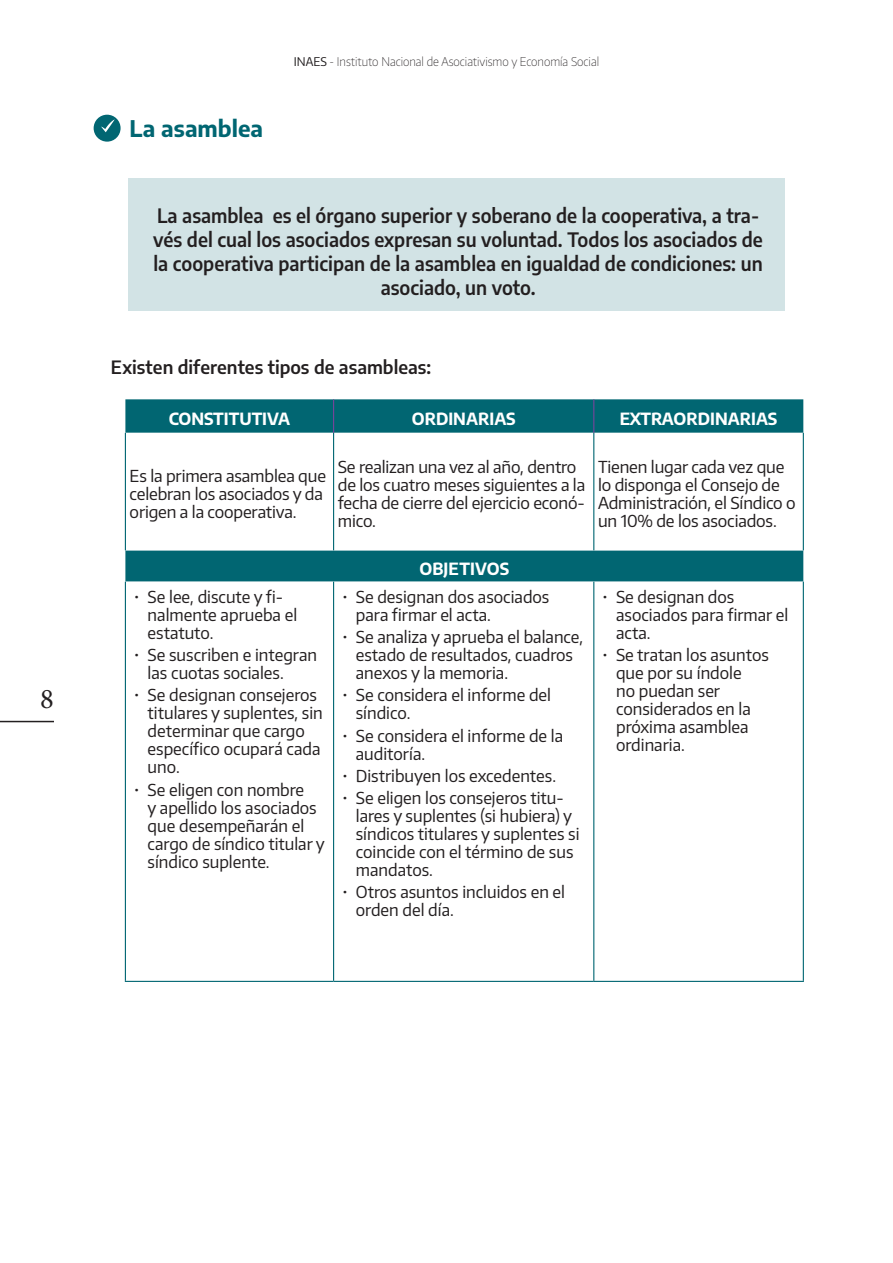
<style>
.page{position:relative;width:893px;height:1263px;background:#fff}
.page>*{position:absolute;margin:0;border:0;box-sizing:border-box;transform-origin:0 0}
.t1{font:28.5px "Minion Pro";color:#231f20}
.t2{font:700 22.5px "Encode Sans";color:#016672}
.t3{font:600 19.5px/24px "Encode Sans";color:#231f20;text-align:center;scale:.95 1}
.t4{font:600 18px "Encode Sans";color:#231f20}
.t5{font:16.5px/18px "Encode Sans";color:#231f20;scale:.96 1}
.t6{font:16.5px/18px "Encode Sans";color:#231f20}
.t7{font:700 16.5px "Encode Sans";color:#fff}
.t8{font:100 12px "Encode Sans Narrow";color:#231f20}
.s1{font-weight:400}
</style>
<div class="page">
<hr style="left:0;top:721px;width:54px;height:1px;background:#231f20">
<div style="left:128px;top:179px;width:656px;height:132px;background:#d2e3e5"></div>
<div style="left:125px;top:399px;width:678px;height:34px;background:#016672"></div>
<svg style="left:125px;top:433px;width:678px;height:548px"></svg>
<hr style="left:125px;top:433px;width:1px;height:117px;background:#016672">
<hr style="left:333px;top:433px;width:1px;height:117px;background:#016672">
<hr style="left:593px;top:433px;width:1px;height:117px;background:#016672">
<hr style="left:803px;top:433px;width:1px;height:117px;background:#016672">
<hr style="left:125px;top:582px;width:1px;height:399px;background:#016672">
<hr style="left:333px;top:582px;width:1px;height:399px;background:#016672">
<hr style="left:593px;top:582px;width:1px;height:399px;background:#016672">
<hr style="left:803px;top:582px;width:1px;height:399px;background:#016672">
<hr style="left:125px;top:981px;width:209px;height:1px;background:#016672">
<hr style="left:334px;top:981px;width:260px;height:1px;background:#016672">
<hr style="left:594px;top:981px;width:210px;height:1px;background:#016672">
<hr style="left:333px;top:399px;width:1px;height:34px;background:#78449a">
<hr style="left:593px;top:399px;width:1px;height:34px;background:#78449a">
<svg style="left:91px;top:112px;width:32px;height:32px"></svg>
<div style="left:94px;top:115px;width:27px;height:27px;background:#016672;border-radius:50%"></div>
<svg style="left:101px;top:119px;width:14px;height:13px"></svg>
<h1 class="t1" style="left:40px;top:679px;width:15px">8</h1>
<h2 class="t2" style="left:130px;top:112px;width:135px">La asamblea</h2>
<p class="t8" style="left:294px;top:53px;width:307px"><span class="s1">INAES</span> - Instituto Nacional de Asociativismo y Economía Social</p>
<p class="t3" style="left:153px;top:202px;width:643px">La asamblea es el órgano superior y soberano de la cooperativa, a tra&shy;vés del cual los asociados expresan su voluntad. Todos los asociados de la cooperativa participan de la asamblea en igualdad de condiciones: un asociado, un voto.</p>
<p class="t4" style="left:111px;top:354px;width:322px">Existen diferentes tipos de asambleas:</p>
<p class="t7" style="left:169px;top:406px;width:123px">CONSTITUTIVA</p>
<p class="t7" style="left:412px;top:406px;width:105px">ORDINARIAS</p>
<p class="t7" style="left:620px;top:406px;width:159px">EXTRAORDINARIAS</p>
<p class="t6" style="left:130px;top:466px;width:198px">Es la primera asamblea que celebran los asociados y da origen a la cooperativa.</p>
<p class="t6" style="left:338px;top:457px;width:249px">Se realizan una vez al año, dentro de los cuatro meses siguientes a la fecha de cierre del ejercicio econó&shy;mico.</p>
<p class="t6" style="left:598px;top:457px;width:199px">Tienen lugar cada vez que lo disponga el Consejo de<br>Administración, el Síndico o un 10% de los asociados.</p>
<p class="t7" style="left:419px;top:556px;width:91px">OBJETIVOS</p>
<p class="t5" style="left:148px;top:587px;width:157px;text-indent:-14px">• Se lee, discute y fi&shy;nalmente aprueba el estatuto.</p>
<p class="t5" style="left:148px;top:645px;width:178px;text-indent:-13px">• Se suscriben e integran las cuotas sociales.</p>
<p class="t5" style="left:148px;top:686px;width:184px;text-indent:-13px">• Se designan consejeros titulares y suplentes, sin determinar que cargo específico ocupará cada uno.</p>
<p class="t5" style="left:148px;top:780px;width:186px;text-indent:-13px">• Se eligen con nombre<br>y apellido los asociados que desempeñarán el cargo de síndico titular y síndico suplente.</p>
<p class="t5" style="left:616px;top:587px;width:181px;text-indent:-13px">• Se designan dos asociados para firmar el acta.</p>
<p class="t5" style="left:616px;top:645px;width:161px;text-indent:-13px">• Se tratan los asuntos que por su índole<br>no puedan ser considerados en la próxima asamblea ordinaria.</p>
<p class="t5" style="left:356px;top:587px;width:203px;text-indent:-13px">• Se designan dos asociados para firmar el acta.</p>
<p class="t5" style="left:356px;top:627px;width:238px;text-indent:-13px">• Se analiza y aprueba el balance, estado de resultados, cuadros anexos y la memoria.</p>
<p class="t5" style="left:356px;top:686px;width:205px;text-indent:-13px">• Se considera el informe del síndico.</p>
<p class="t5" style="left:356px;top:726px;width:218px;text-indent:-13px">• Se considera el informe de la auditoría.</p>
<p class="t5" style="left:342px;top:766px;width:224px">• Distribuyen los excedentes.</p>
<p class="t5" style="left:356px;top:788px;width:235px;text-indent:-13px">• Se eligen los consejeros titu&shy;lares y suplentes (si hubiera) y síndicos titulares y suplentes si coincide con el término de sus mandatos.</p>
<p class="t5" style="left:356px;top:883px;width:219px;text-indent:-13px">• Otros asuntos incluidos en el orden del día.</p>
</div>
